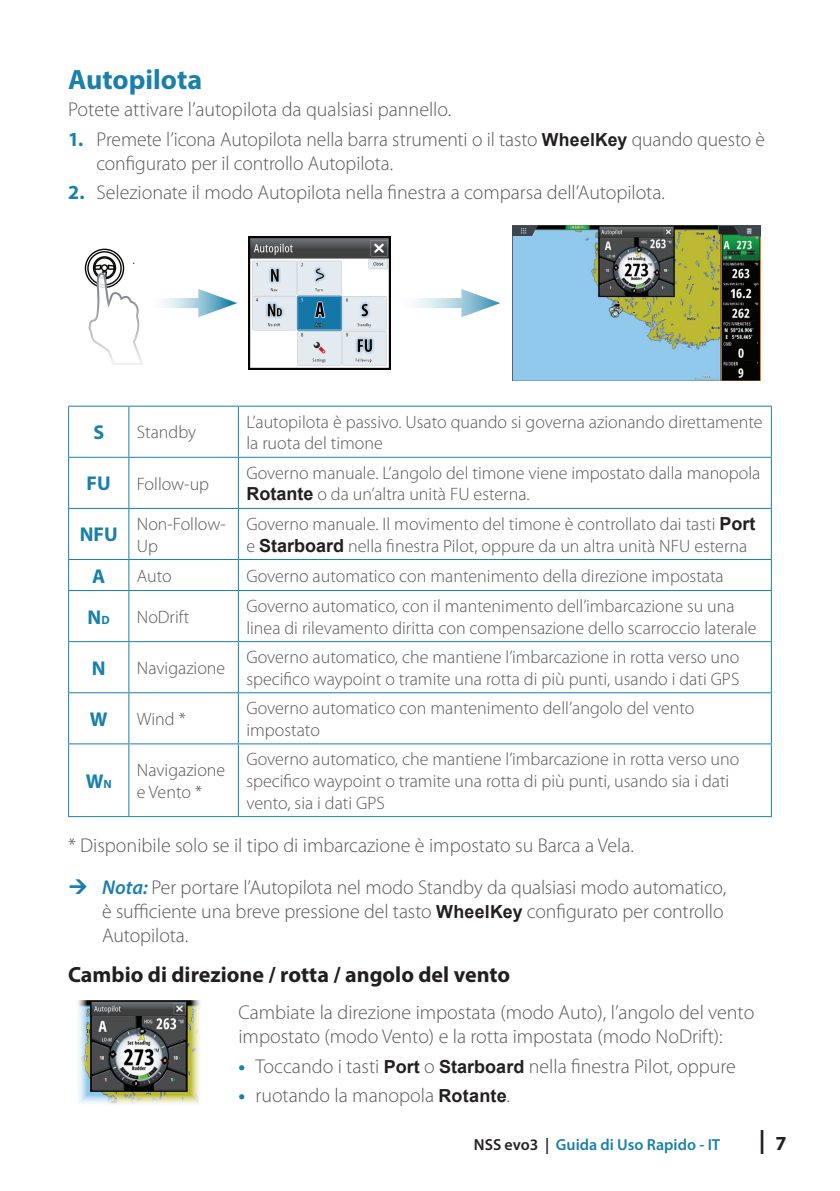
<style>
.page{position:relative;width:840px;height:1191px;background:#fff}
.page>*{position:absolute;margin:0;border:0;box-sizing:border-box;transform-origin:0 0}
.t1{font:700 28px "Myriad Pro";color:#1980ac}
.t2{font:700 24px "Myriad Pro";color:#231f20}
.t3{font:700 22px "Myriad Pro";color:#231f20}
.t4{font:300 20px/24px "Myriad Pro";color:#57585a}
.t5{font:700 20px "Myriad Pro";color:#1980ac}
.t6{font:300 18px/21.6px "Myriad Pro";color:#57585a}
.t7{font:600 16px "Myriad Pro";color:#1980ac}
.s1{font-weight:700;color:#1980ac}
.s2{font-family:"Arial";font-weight:700;font-size:18px;color:#231f20}
.s3{font-family:"Arial";font-weight:700;color:#231f20}
.s4{font-size:12px}
.s5{font-weight:600;font-style:italic;color:#1980ac}
.s6{color:#231f20}
</style>
<div class="page">
<svg style="left:390px;top:298px;width:71px;height:10px"></svg>
<svg style="left:461px;top:289px;width:39px;height:28px"></svg>
<svg style="left:163px;top:298px;width:35px;height:10px"></svg>
<svg style="left:198px;top:289px;width:39px;height:28px"></svg>
<div style="left:85px;top:249px;width:39px;height:39px;border:1px solid #050504;border-radius:50%"></div>
<div style="left:87px;top:251px;width:35px;height:34px;border:1px solid #050504;border-radius:50%"></div>
<div style="left:94px;top:257px;width:21px;height:21px;border:1px solid #050504;border-radius:50%"></div>
<div style="left:93px;top:256px;width:23px;height:23px;border:1px solid #050504;border-radius:50%"></div>
<svg style="left:88px;top:263px;width:55px;height:102px"></svg>
<img style="left:248px;top:237px;width:142px;height:132px">
<img style="left:512px;top:225px;width:248px;height:155px">
<img style="left:512px;top:225px;width:25px;height:10px">
<div style="left:718px;top:227px;width:32px;height:7px;background:#231f20"></div>
<img style="left:734px;top:225px;width:26px;height:11px">
<hr style="left:68px;top:406px;width:61px;height:1px;background:#1980ac">
<hr style="left:68px;top:407px;width:1px;height:50px;background:#1980ac">
<hr style="left:129px;top:406px;width:109px;height:1px;background:#1980ac">
<hr style="left:128px;top:407px;width:1px;height:50px;background:#1980ac">
<hr style="left:238px;top:406px;width:533px;height:1px;background:#1980ac">
<hr style="left:238px;top:407px;width:1px;height:50px;background:#1980ac">
<hr style="left:770px;top:407px;width:1px;height:50px;background:#1980ac">
<hr style="left:68px;top:457px;width:61px;height:1px;background:#1980ac">
<hr style="left:68px;top:458px;width:1px;height:50px;background:#1980ac">
<hr style="left:129px;top:457px;width:109px;height:1px;background:#1980ac">
<hr style="left:128px;top:458px;width:1px;height:50px;background:#1980ac">
<hr style="left:238px;top:457px;width:533px;height:1px;background:#1980ac">
<hr style="left:238px;top:458px;width:1px;height:50px;background:#1980ac">
<hr style="left:770px;top:458px;width:1px;height:50px;background:#1980ac">
<hr style="left:68px;top:508px;width:61px;height:1px;background:#1980ac">
<hr style="left:68px;top:509px;width:1px;height:50px;background:#1980ac">
<hr style="left:129px;top:508px;width:109px;height:1px;background:#1980ac">
<hr style="left:128px;top:509px;width:1px;height:50px;background:#1980ac">
<hr style="left:238px;top:508px;width:533px;height:1px;background:#1980ac">
<hr style="left:238px;top:509px;width:1px;height:50px;background:#1980ac">
<hr style="left:770px;top:509px;width:1px;height:50px;background:#1980ac">
<hr style="left:68px;top:559px;width:61px;height:1px;background:#1980ac">
<hr style="left:68px;top:560px;width:1px;height:30px;background:#1980ac">
<hr style="left:129px;top:559px;width:109px;height:1px;background:#1980ac">
<hr style="left:128px;top:560px;width:1px;height:30px;background:#1980ac">
<hr style="left:238px;top:559px;width:533px;height:1px;background:#1980ac">
<hr style="left:238px;top:560px;width:1px;height:30px;background:#1980ac">
<hr style="left:770px;top:560px;width:1px;height:30px;background:#1980ac">
<hr style="left:68px;top:590px;width:61px;height:1px;background:#1980ac">
<hr style="left:68px;top:591px;width:1px;height:50px;background:#1980ac">
<hr style="left:129px;top:590px;width:109px;height:1px;background:#1980ac">
<hr style="left:128px;top:591px;width:1px;height:50px;background:#1980ac">
<hr style="left:238px;top:590px;width:533px;height:1px;background:#1980ac">
<hr style="left:238px;top:591px;width:1px;height:50px;background:#1980ac">
<hr style="left:770px;top:591px;width:1px;height:50px;background:#1980ac">
<hr style="left:68px;top:641px;width:61px;height:1px;background:#1980ac">
<hr style="left:68px;top:642px;width:1px;height:50px;background:#1980ac">
<hr style="left:129px;top:641px;width:109px;height:1px;background:#1980ac">
<hr style="left:128px;top:642px;width:1px;height:50px;background:#1980ac">
<hr style="left:238px;top:641px;width:533px;height:1px;background:#1980ac">
<hr style="left:238px;top:642px;width:1px;height:50px;background:#1980ac">
<hr style="left:770px;top:642px;width:1px;height:50px;background:#1980ac">
<hr style="left:68px;top:692px;width:61px;height:1px;background:#1980ac">
<hr style="left:68px;top:693px;width:1px;height:50px;background:#1980ac">
<hr style="left:129px;top:692px;width:109px;height:1px;background:#1980ac">
<hr style="left:128px;top:693px;width:1px;height:50px;background:#1980ac">
<hr style="left:238px;top:692px;width:533px;height:1px;background:#1980ac">
<hr style="left:238px;top:693px;width:1px;height:50px;background:#1980ac">
<hr style="left:770px;top:693px;width:1px;height:50px;background:#1980ac">
<hr style="left:68px;top:743px;width:61px;height:1px;background:#1980ac">
<hr style="left:68px;top:744px;width:1px;height:72px;background:#1980ac">
<hr style="left:129px;top:743px;width:109px;height:1px;background:#1980ac">
<hr style="left:128px;top:744px;width:1px;height:72px;background:#1980ac">
<hr style="left:238px;top:743px;width:533px;height:1px;background:#1980ac">
<hr style="left:238px;top:744px;width:1px;height:72px;background:#1980ac">
<hr style="left:770px;top:744px;width:1px;height:72px;background:#1980ac">
<hr style="left:68px;top:816px;width:61px;height:1px;background:#1980ac">
<hr style="left:129px;top:816px;width:109px;height:1px;background:#1980ac">
<hr style="left:238px;top:816px;width:533px;height:1px;background:#1980ac">
<img style="left:78px;top:1001px;width:122px;height:103px">
<h1 class="t1" style="left:68px;top:61px;width:135px">Autopilota</h1>
<p class="t4" style="left:68px;top:98px;width:384px">Potete attivare l’autopilota da qualsiasi pannello.</p>
<p class="t4" style="left:96px;top:127px;width:669px;text-indent:-28px"><span class="s1">1.</span> Premete l’icona Autopilota nella barra strumenti o il tasto <span class="s2">WheelKey</span> quando questo è configurato per il controllo Autopilota.</p>
<p class="t4" style="left:68px;top:181px;width:598px"><span class="s1">2.</span> Selezionate il modo Autopilota nella finestra a comparsa dell’Autopilota.</p>
<p class="t5" style="left:93px;top:419px;width:12px">S</p>
<p class="t6" style="left:137px;top:422px;width:61px">Standby</p>
<p class="t6" style="left:246px;top:411px;width:517px">L’autopilota è passivo. Usato quando si governa azionando direttamente la ruota del timone</p>
<p class="t5" style="left:87px;top:470px;width:26px">FU</p>
<p class="t6" style="left:137px;top:473px;width:74px">Follow-up</p>
<p class="t6" style="left:246px;top:462px;width:515px">Governo manuale. L’angolo del timone viene impostato dalla manopola<br><span class="s3">Rotante</span> o da un’altra unità FU esterna.</p>
<p class="t5" style="left:80px;top:521px;width:39px">NFU</p>
<p class="t6" style="left:137px;top:513px;width:90px">Non-Follow-<br>Up</p>
<p class="t6" style="left:246px;top:513px;width:510px">Governo manuale. Il movimento del timone è controllato dai tasti <span class="s3">Port </span>e <span class="s3">Starboard</span> nella finestra Pilot, oppure da un altra unità NFU esterna</p>
<p class="t5" style="left:92px;top:563px;width:15px">A</p>
<p class="t6" style="left:137px;top:565px;width:36px">Auto</p>
<p class="t6" style="left:246px;top:565px;width:478px">Governo automatico con mantenimento della direzione impostata</p>
<p class="t5" style="left:88px;top:604px;width:24px">N<span class="s4">D</span></p>
<p class="t6" style="left:137px;top:606px;width:54px">NoDrift</p>
<p class="t6" style="left:246px;top:595px;width:511px">Governo automatico, con il mantenimento dell’imbarcazione su una linea di rilevamento diritta con compensazione dello scarroccio laterale</p>
<p class="t5" style="left:92px;top:655px;width:15px">N</p>
<p class="t6" style="left:137px;top:657px;width:90px">Navigazione</p>
<p class="t6" style="left:246px;top:646px;width:494px">Governo automatico, che mantiene l’imbarcazione in rotta verso uno specifico waypoint o tramite una rotta di più punti, usando i dati GPS</p>
<p class="t5" style="left:90px;top:706px;width:19px">W</p>
<p class="t6" style="left:137px;top:708px;width:50px">Wind *</p>
<p class="t6" style="left:246px;top:698px;width:449px">Governo automatico con mantenimento dell’angolo del vento impostato</p>
<p class="t5" style="left:86px;top:768px;width:28px">W<span class="s4">N</span></p>
<p class="t6" style="left:137px;top:759px;width:90px">Navigazione e Vento *</p>
<p class="t6" style="left:246px;top:749px;width:494px">Governo automatico, che mantiene l’imbarcazione in rotta verso uno specifico waypoint o tramite una rotta di più punti, usando sia i dati vento, sia i dati GPS</p>
<p class="t4" style="left:102px;top:825px;width:625px;line-height:41px;text-indent:-34px">* Disponibile solo se il tipo di imbarcazione è impostato su Barca a Vela.<br><span class="s5">Nota:</span> Per portare l’Autopilota nel modo Standby da qualsiasi modo automatico,</p>
<p class="t4" style="left:102px;top:899px;width:622px">è sufficiente una breve pressione del tasto <span class="s2">WheelKey</span> configurato per controllo<br>Autopilota.</p>
<p class="t3" style="left:68px;top:960px;width:443px">Cambio di direzione / rotta / angolo del vento</p>
<p class="t4" style="left:238px;top:1000px;width:517px">Cambiate la direzione impostata (modo Auto), l’angolo del vento impostato (modo Vento) e la rotta impostata (modo NoDrift):</p>
<p class="t4" style="left:238px;top:1054px;width:498px"><span class="s1">•</span> Toccando i tasti <span class="s2">Port</span> o <span class="s2">Starboard</span> nella finestra Pilot, oppure</p>
<p class="t4" style="left:238px;top:1084px;width:273px"><span class="s1">•</span> ruotando la manopola <span class="s2">Rotante</span>.</p>
<p class="t7" style="left:473px;top:1134px;width:248px"><span class="s6">NSS evo3 |</span> Guida di Uso Rapido - IT</p>
<h2 class="t2" style="left:758px;top:1124px;width:29px">| <sub>7</sub></h2>
</div>
